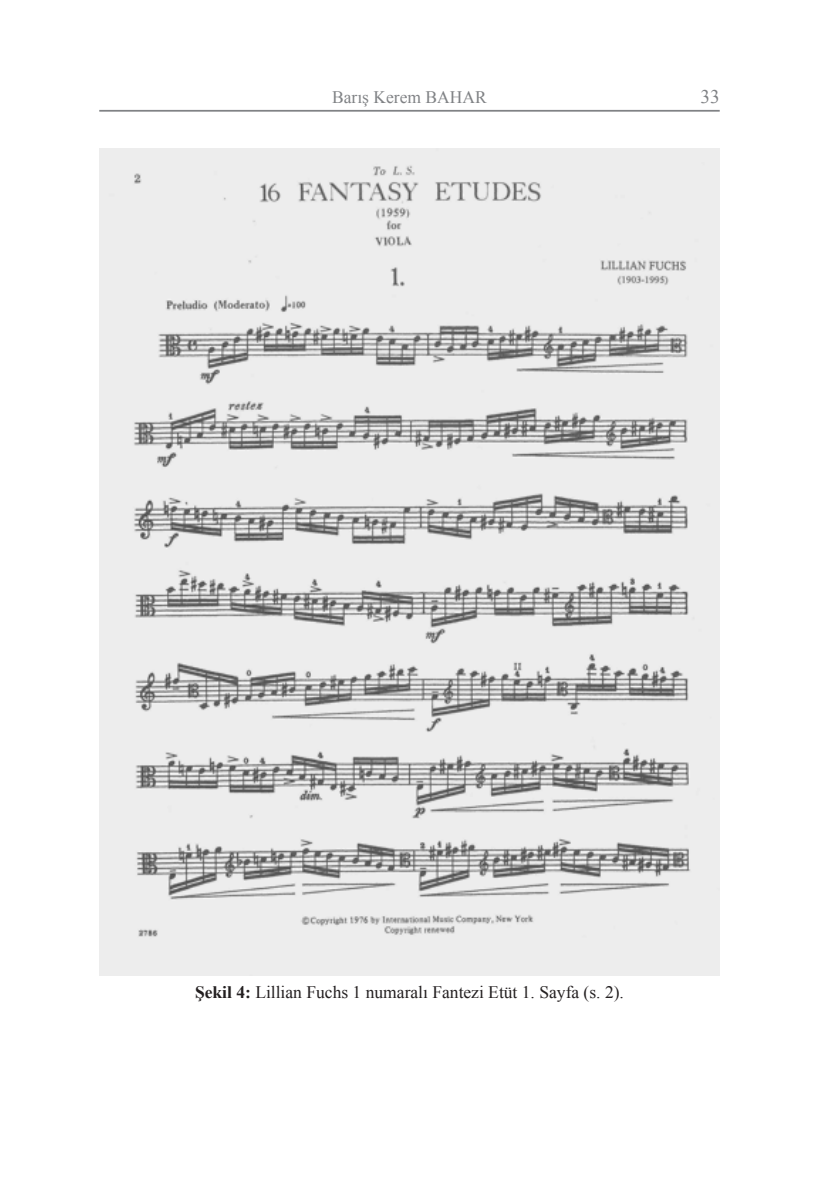
<style>
.page{position:relative;width:819px;height:1191px;background:#fff}
.page>*{position:absolute;margin:0;border:0;box-sizing:border-box;transform-origin:0 0}
.t1{font:19.25px "Times New Roman";color:#808285}
.t2{font:17.5px "Times New Roman";color:#231f20}
.t3{font:17.5px "Times New Roman";color:#808285}
.s1{font-weight:700}
</style>
<div class="page">
<hr style="left:99px;top:110px;width:620px;height:2px;background:#808285">
<img style="left:99px;top:149px;width:620px;height:826px">
<p class="t3" style="left:332px;top:86px;width:156px">Barış Kerem BAHAR</p>
<p class="t1" style="left:700px;top:84px;width:21px">33</p>
<p class="t2" style="left:195px;top:980px;width:430px"><span class="s1">Şekil 4:</span> Lillian Fuchs 1 numaralı Fantezi Etüt 1. Sayfa (s. 2).</p>
</div>
